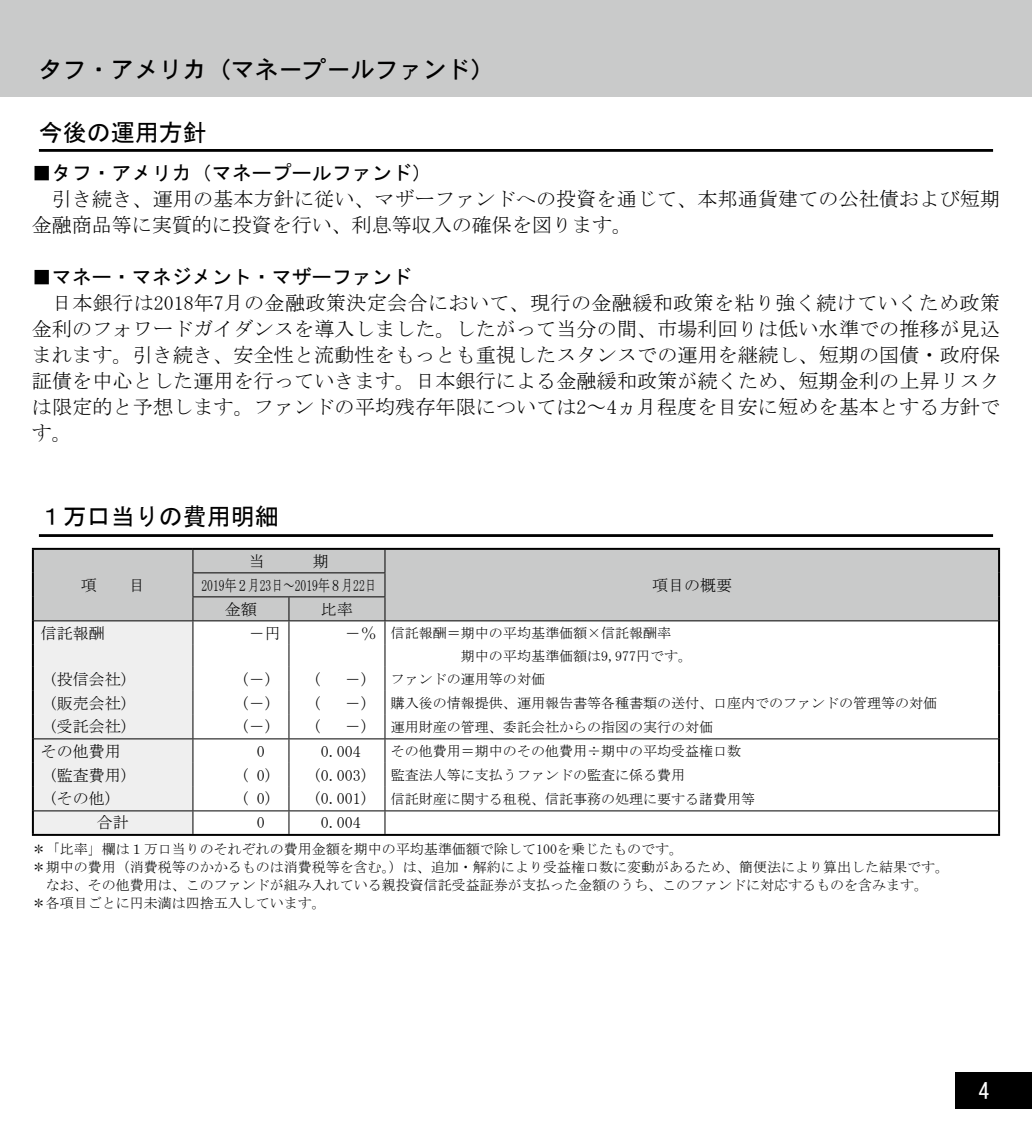
<style>
.page{position:relative;width:1032px;height:1134px;background:#fff}
.page>*{position:absolute;margin:0;border:0;box-sizing:border-box;transform-origin:0 0}
.t1{font:24px "DFHS Gothic W5 WIN RKSJ H";color:#000}
.t2{font:24px "MS Gothic";color:#000}
.t3{font:22px "MS Gothic";color:#fff}
.t4{font:20px/26px "MS Mincho";letter-spacing:.01em;color:#000}
.t5{font:20px "MS Gothic";color:#000}
.t6{font:16px "MS Mincho";color:#000}
.t7{font:16px "MS Mincho";color:#000;scale:.73 1}
.t8{font:14px/18px "MS Mincho";color:#000}
.s1{font-size:16px}
</style>
<div class="page">
<div style="left:0;top:0;width:1032px;height:96px;background:#c9caca"></div>
<div style="left:956px;top:1072px;width:76px;height:36px;background:#000"></div>
<hr style="left:39px;top:534px;width:954px;height:3px;background:#000">
<hr style="left:39px;top:149px;width:954px;height:3px;background:#000">
<div style="left:193px;top:550px;width:805px;height:70px;background:#c9caca"></div>
<hr style="left:32px;top:548px;width:161px;height:2px;background:#000">
<hr style="left:32px;top:550px;width:2px;height:23px;background:#000">
<hr style="left:32px;top:573px;width:2px;height:24px;background:#000">
<hr style="left:32px;top:597px;width:2px;height:24px;background:#000">
<hr style="left:193px;top:548px;width:807px;height:2px;background:#000">
<hr style="left:998px;top:550px;width:2px;height:23px;background:#000">
<hr style="left:998px;top:573px;width:2px;height:24px;background:#000">
<hr style="left:998px;top:597px;width:2px;height:24px;background:#000">
<hr style="left:32px;top:621px;width:2px;height:24px;background:#000">
<hr style="left:998px;top:621px;width:2px;height:24px;background:#000">
<hr style="left:32px;top:645px;width:2px;height:22px;background:#000">
<hr style="left:998px;top:645px;width:2px;height:22px;background:#000">
<hr style="left:32px;top:667px;width:2px;height:24px;background:#000">
<hr style="left:998px;top:667px;width:2px;height:24px;background:#000">
<hr style="left:32px;top:691px;width:2px;height:24px;background:#000">
<hr style="left:998px;top:691px;width:2px;height:24px;background:#000">
<hr style="left:32px;top:715px;width:2px;height:24px;background:#000">
<hr style="left:998px;top:715px;width:2px;height:24px;background:#000">
<hr style="left:32px;top:739px;width:2px;height:24px;background:#000">
<hr style="left:998px;top:739px;width:2px;height:24px;background:#000">
<hr style="left:32px;top:763px;width:2px;height:24px;background:#000">
<hr style="left:998px;top:763px;width:2px;height:24px;background:#000">
<hr style="left:32px;top:787px;width:2px;height:24px;background:#000">
<hr style="left:998px;top:787px;width:2px;height:24px;background:#000">
<hr style="left:32px;top:811px;width:2px;height:23px;background:#000">
<hr style="left:998px;top:811px;width:2px;height:23px;background:#000">
<hr style="left:32px;top:834px;width:968px;height:2px;background:#000">
<hr style="left:192px;top:572px;width:97px;height:1px;background:#000">
<hr style="left:289px;top:572px;width:96px;height:1px;background:#000">
<hr style="left:192px;top:596px;width:97px;height:1px;background:#000">
<hr style="left:289px;top:596px;width:96px;height:1px;background:#000">
<hr style="left:34px;top:620px;width:255px;height:1px;background:#000">
<hr style="left:289px;top:620px;width:96px;height:1px;background:#000">
<hr style="left:385px;top:620px;width:613px;height:1px;background:#000">
<hr style="left:34px;top:738px;width:255px;height:1px;background:#000">
<hr style="left:289px;top:738px;width:96px;height:1px;background:#000">
<hr style="left:385px;top:738px;width:613px;height:1px;background:#000">
<hr style="left:34px;top:810px;width:255px;height:1px;background:#000">
<svg style="left:33px;top:550px;width:160px;height:284px"></svg>
<hr style="left:289px;top:810px;width:96px;height:1px;background:#000">
<svg style="left:288px;top:597px;width:1px;height:237px"></svg>
<hr style="left:385px;top:810px;width:613px;height:1px;background:#000">
<svg style="left:384px;top:550px;width:1px;height:284px"></svg>
<h1 class="t1" style="left:39px;top:57px;width:457px">タフ・アメリカ（マネープールファンド）</h1>
<h1 class="t2" style="left:39px;top:120px;width:170px">今後の運用方針</h1>
<h3 class="t5" style="left:32px;top:162px;width:402px">■タフ・アメリカ（マネープールファンド）</h3>
<h3 class="t4" style="left:32px;top:185px;width:969px;text-indent:20px">引き続き、運用の基本方針に従い、マザーファンドへの投資を通じて、本邦通貨建ての公社債および短期金融商品等に実質的に投資を行い、利息等収入の確保を図ります。</h3>
<h3 class="t5" style="left:32px;top:266px;width:382px">■マネー・マネジメント・マザーファンド</h3>
<p class="t4" style="left:32px;top:289px;width:970px;text-align:justify;text-indent:20px">日本銀行は2018年7月の金融政策決定会合において、現行の金融緩和政策を粘り強く続けていくため政策金利のフォワードガイダンスを導入しました。したがって当分の間、市場利回りは低い水準での推移が見込まれます。引き続き、安全性と流動性をもっとも重視したスタンスでの運用を継続し、短期の国債・政府保証債を中心とした運用を行っていきます。日本銀行による金融緩和政策が続くため、短期金利の上昇リスクは限定的と予想します。ファンドの平均残存年限については2～4ヵ月程度を目安に短めを基本とする方針です。</p>
<h1 class="t2" style="left:39px;top:504px;width:242px">１万口当りの費用明細</h1>
<p class="t6" style="left:81px;top:577px;width:66px">項　　目</p>
<p class="t7" style="left:201px;top:577px;width:242px">2019年２月23日～2019年８月22日</p>
<p class="t6" style="left:652px;top:577px;width:81px">項目の概要</p>
<p class="t6" style="left:225px;top:601px;width:33px">金額</p>
<p class="t6" style="left:321px;top:601px;width:33px">比率</p>
<p class="t6" style="left:41px;top:625px;width:65px">信託報酬</p>
<p class="t6" style="left:249px;top:625px;width:33px">－円</p>
<p class="t8" style="left:391px;top:622px;width:302px;line-height:22.8px;text-indent:-46px"><span class="s1">－％</span> 信託報酬＝期中の平均基準価額×信託報酬率<br>　　　　　期中の平均基準価額は9,977円です。</p>
<p class="t6" style="left:49px;top:671px;width:82px">(投信会社)</p>
<p class="t6" style="left:241px;top:671px;width:33px">(－)</p>
<p class="t6" style="left:313px;top:671px;width:9px">(</p>
<p class="t6" style="left:345px;top:671px;width:25px">－)</p>
<p class="t8" style="left:391px;top:670px;width:155px">ファンドの運用等の対価</p>
<p class="t6" style="left:49px;top:695px;width:82px">(販売会社)</p>
<p class="t6" style="left:241px;top:695px;width:33px">(－)</p>
<p class="t6" style="left:313px;top:695px;width:9px">(</p>
<p class="t6" style="left:345px;top:695px;width:25px">－)</p>
<p class="t8" style="left:391px;top:694px;width:547px">購入後の情報提供、運用報告書等各種書類の送付、口座内でのファンドの管理等の対価</p>
<p class="t6" style="left:49px;top:719px;width:82px">(受託会社)</p>
<p class="t6" style="left:241px;top:719px;width:33px">(－)</p>
<p class="t6" style="left:313px;top:719px;width:9px">(</p>
<p class="t6" style="left:345px;top:719px;width:25px">－)</p>
<p class="t8" style="left:391px;top:718px;width:323px">運用財産の管理、委託会社からの指図の実行の対価</p>
<p class="t6" style="left:41px;top:743px;width:81px">その他費用</p>
<p class="t6" style="left:257px;top:743px;width:9px">0</p>
<p class="t6" style="left:321px;top:743px;width:41px">0.004</p>
<p class="t8" style="left:391px;top:742px;width:351px">その他費用＝期中のその他費用÷期中の平均受益権口数</p>
<p class="t6" style="left:49px;top:767px;width:82px">(監査費用)</p>
<p class="t6" style="left:241px;top:767px;width:33px">( 0)</p>
<p class="t6" style="left:313px;top:767px;width:57px">(0.003)</p>
<p class="t8" style="left:391px;top:766px;width:295px">監査法人等に支払うファンドの監査に係る費用</p>
<p class="t6" style="left:49px;top:791px;width:65px">(その他)</p>
<p class="t6" style="left:241px;top:791px;width:33px">( 0)</p>
<p class="t6" style="left:313px;top:791px;width:57px">(0.001)</p>
<p class="t8" style="left:391px;top:790px;width:365px">信託財産に関する租税、信託事務の処理に要する諸費用等</p>
<p class="t6" style="left:97px;top:815px;width:34px">合計</p>
<p class="t6" style="left:257px;top:815px;width:9px">0</p>
<p class="t6" style="left:321px;top:815px;width:41px">0.004</p>
<p class="t8" style="left:32px;top:840px;width:919px">＊「比率」欄は１万口当りのそれぞれの費用金額を期中の平均基準価額で除して100を乗じたものです。<br>＊期中の費用（消費税等のかかるものは消費税等を含む。）は、追加・解約により受益権口数に変動があるため、簡便法により算出した結果です。　なお、その他費用は、このファンドが組み入れている親投資信託受益証券が支払った金額のうち、このファンドに対応するものを含みます。<br>＊各項目ごとに円未満は四捨五入しています。</p>
<h2 class="t3" style="left:978px;top:1080px;width:12px">4</h2>
</div>
